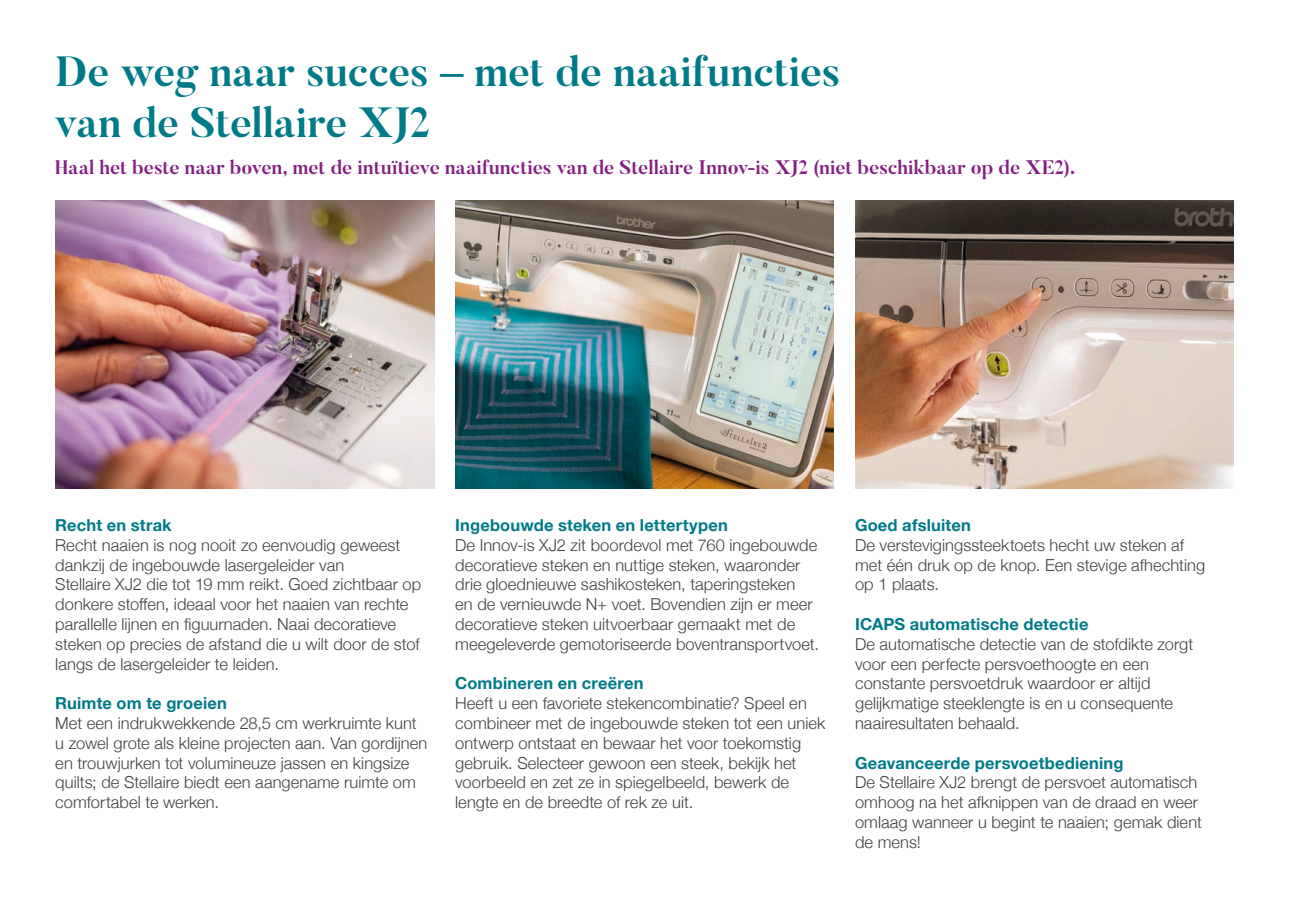
<style>
.page{position:relative;width:1289px;height:919px;background:#fff}
.page>*{position:absolute;margin:0;border:0;box-sizing:border-box;transform-origin:0 0}
.t1{font:700 42px/50.4px "Butler";letter-spacing:-.005em;color:#007a88}
.t2{font:700 19.5px "Butler";color:#832082}
.t3{font:300 16.5px/19.8px "Helvetica Neue";letter-spacing:.005em;color:#424241}
.t4{font:700 16.5px "Helvetica Neue";letter-spacing:.01em;color:#007a88}
</style>
<div class="page">
<img style="left:55px;top:201px;width:379px;height:287px">
<img style="left:855px;top:201px;width:378px;height:287px">
<img style="left:455px;top:201px;width:378px;height:287px">
<h1 class="t1" style="left:55px;top:46px;width:786px">De weg naar succes – met de naaifuncties van de Stellaire XJ2</h1>
<p class="t2" style="left:55px;top:155px;width:1021px">Haal het beste naar boven, met de intuïtieve naaifuncties van de Stellaire Innov-is XJ2 (niet beschikbaar op de XE2).</p>
<p class="t4" style="left:55px;top:512px;width:118px">Recht en strak</p>
<p class="t3" style="left:55px;top:533px;width:367px">Recht naaien is nog nooit zo eenvoudig geweest dankzij de ingebouwde lasergeleider van<br>Stellaire XJ2 die tot 19 mm reikt. Goed zichtbaar op donkere stoffen, ideaal voor het naaien van rechte parallelle lijnen en figuurnaden. Naai decoratieve steken op precies de afstand die u wilt door de stof langs de lasergeleider te leiden.</p>
<p class="t4" style="left:55px;top:690px;width:173px">Ruimte om te groeien</p>
<p class="t3" style="left:55px;top:712px;width:373px">Met een indrukwekkende 28,5 cm werkruimte kunt u zowel grote als kleine projecten aan. Van gordijnen en trouwjurken tot volumineuze jassen en kingsize quilts; de Stellaire biedt een aangename ruimte om comfortabel te werken.</p>
<p class="t4" style="left:455px;top:512px;width:274px">Ingebouwde steken en lettertypen</p>
<p class="t3" style="left:455px;top:533px;width:365px">De Innov-is XJ2 zit boordevol met 760 ingebouwde decoratieve steken en nuttige steken, waaronder drie gloednieuwe sashikosteken, taperingsteken<br>en de vernieuwde N+ voet. Bovendien zijn er meer decoratieve steken uitvoerbaar gemaakt met de meegeleverde gemotoriseerde boventransportvoet.</p>
<p class="t4" style="left:455px;top:670px;width:190px">Combineren en creëren</p>
<p class="t3" style="left:455px;top:692px;width:372px">Heeft u een favoriete stekencombinatie? Speel en combineer met de ingebouwde steken tot een uniek ontwerp ontstaat en bewaar het voor toekomstig gebruik. Selecteer gewoon een steek, bekijk het voorbeeld en zet ze in spiegelbeeld, bewerk de lengte en de breedte of rek ze uit.</p>
<p class="t4" style="left:855px;top:512px;width:117px">Goed afsluiten</p>
<p class="t3" style="left:855px;top:533px;width:351px">De verstevigingssteektoets hecht uw steken af met één druk op de knop. Een stevige afhechting op 1 plaats.</p>
<p class="t4" style="left:855px;top:611px;width:235px">ICAPS automatische detectie</p>
<p class="t3" style="left:855px;top:632px;width:340px">De automatische detectie van de stofdikte zorgt voor een perfecte persvoethoogte en een constante persvoetdruk waardoor er altijd gelijkmatige steeklengte is en u consequente naairesultaten behaald.</p>
<p class="t4" style="left:855px;top:749px;width:270px">Geavanceerde persvoetbediening</p>
<p class="t3" style="left:855px;top:771px;width:348px">De Stellaire XJ2 brengt de persvoet automatisch omhoog na het afknippen van de draad en weer omlaag wanneer u begint te naaien; gemak dient de mens!</p>
</div>
